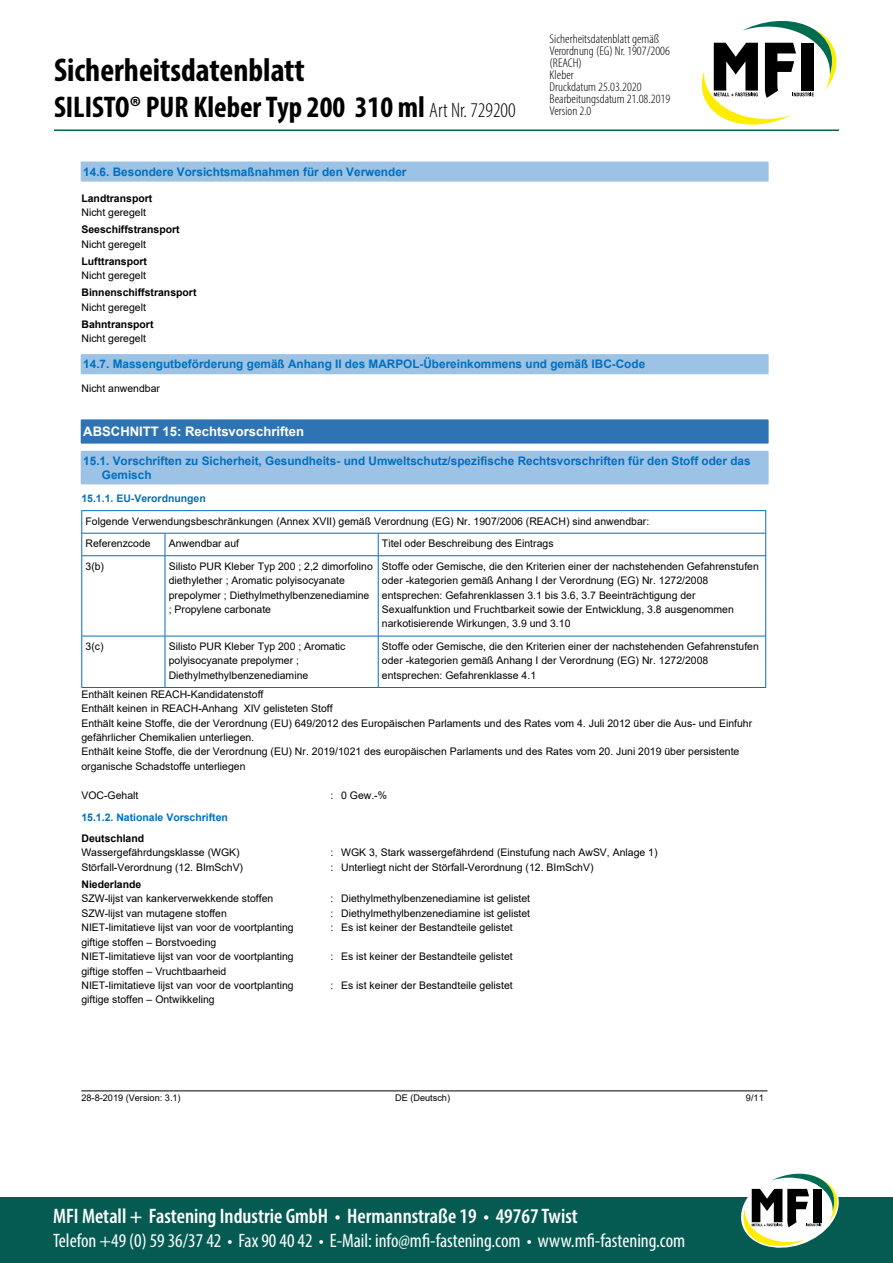
<style>
.page{position:relative;width:893px;height:1263px;background:#fff}
.page>*{position:absolute;margin:0;border:0;box-sizing:border-box;transform-origin:0 0}
.t1{font:700 condensed 33px "Myriad Pro";color:#000}
.t2{font:700 condensed 30px "Myriad Pro";color:#000}
.t3{font:600 condensed 21px "Myriad Pro";color:#fff}
.t4{font:700 21px "Arial";color:#000}
.t5{font:condensed 19.5px "Myriad Pro";color:#fff}
.t6{font:700 13.05px "Arial";color:#fff}
.t7{font:300 condensed 12.75px/12px "Myriad Pro";color:#000;scale:1.06 1}
.t8{font:700 11.7px/13.5px "Arial";color:#0070c0}
.t9{font:10.5px/14.4px "Arial";color:#000}
.t10{font:700 10.5px "Arial";color:#000}
.t11{font:700 10.5px "Arial";color:#0070c0}
.t12{font:9.15px "Arial";color:#000}
.s1{font-weight:300;font-size:21px}
</style>
<div class="page">
<hr style="left:54px;top:129px;width:785px;height:2px;background:#00664b">
<svg style="left:702px;top:20px;width:135px;height:105px"></svg>
<div style="left:0;top:1197px;width:893px;height:66px;background:#055b52"></div>
<svg style="left:741px;top:1173px;width:98px;height:75px"></svg>
<hr style="left:81px;top:1090px;width:686px;height:1px;background:#000">
<div style="left:81px;top:162px;width:687px;height:19px;background:#9cc2e5"></div>
<svg style="left:768px;top:162px;width:1px;height:19px"></svg>
<hr style="left:81px;top:181px;width:687px;height:1px;background:#9cc2e5">
<div style="left:81px;top:355px;width:687px;height:19px;background:#9cc2e5"></div>
<svg style="left:768px;top:355px;width:1px;height:19px"></svg>
<hr style="left:81px;top:354px;width:687px;height:1px;background:#9cc2e5">
<div style="left:81px;top:420px;width:687px;height:23px;background:#2e74b5"></div>
<svg style="left:768px;top:420px;width:1px;height:23px"></svg>
<hr style="left:81px;top:443px;width:687px;height:1px;background:#2e74b5">
<div style="left:81px;top:451px;width:687px;height:17px;background:#9cc2e5"></div>
<div style="left:81px;top:468px;width:687px;height:16px;background:#9cc2e5"></div>
<hr style="left:768px;top:451px;width:1px;height:33px;background:#9cc2e5">
<hr style="left:81px;top:484px;width:687px;height:1px;background:#9cc2e5">
<hr style="left:81px;top:511px;width:1px;height:176px;background:#0070c0">
<hr style="left:765px;top:511px;width:1px;height:176px;background:#0070c0">
<svg style="left:165px;top:534px;width:1px;height:21px"></svg>
<hr style="left:165px;top:556px;width:1px;height:80px;background:#0070c0">
<hr style="left:165px;top:636px;width:1px;height:51px;background:#0070c0">
<svg style="left:378px;top:534px;width:1px;height:21px"></svg>
<hr style="left:378px;top:556px;width:1px;height:80px;background:#0070c0">
<hr style="left:378px;top:636px;width:1px;height:51px;background:#0070c0">
<hr style="left:81px;top:510px;width:685px;height:1px;background:#0070c0">
<hr style="left:82px;top:533px;width:683px;height:1px;background:#0070c0">
<hr style="left:82px;top:555px;width:683px;height:1px;background:#0070c0">
<hr style="left:82px;top:636px;width:683px;height:1px;background:#0070c0">
<hr style="left:81px;top:687px;width:685px;height:1px;background:#0070c0">
<p class="t7" style="left:550px;top:33px;width:115px">Sicherheitsdatenblatt gemäß<br>Verordnung (EG) Nr. 1907/2006 (REACH)<br>Kleber<br>Druckdatum 25.03.2020<br>Bearbeitungsdatum 21.08.2019</p>
<h1 class="t1" style="left:54px;top:49px;width:252px">Sicherheitsdatenblatt</h1>
<h2 class="t2" style="left:54px;top:88px;width:463px">SILISTO® PUR Kleber Typ 200 310 ml <span class="s1">Art Nr. 729200</span></h2>
<h3 class="t4" style="left:81px;top:93px;width:269px">Silisto PUR Kleber Typ 200</h3>
<p class="t7" style="left:550px;top:105px;width:41px">Version 2.0</p>
<p class="t8" style="left:83px;top:165px;width:325px">14.6. Besondere Vorsichtsmaßnahmen für den Verwender</p>
<p class="t10" style="left:81px;top:190px;width:72px">Landtransport</p>
<p class="t9" style="left:81px;top:205px;width:66px">Nicht geregelt</p>
<p class="t10" style="left:81px;top:222px;width:100px">Seeschiffstransport</p>
<p class="t9" style="left:81px;top:237px;width:66px">Nicht geregelt</p>
<p class="t10" style="left:81px;top:253px;width:67px">Lufttransport</p>
<p class="t9" style="left:81px;top:268px;width:66px">Nicht geregelt</p>
<p class="t10" style="left:81px;top:285px;width:117px">Binnenschiffstransport</p>
<p class="t9" style="left:81px;top:300px;width:66px">Nicht geregelt</p>
<p class="t10" style="left:81px;top:316px;width:74px">Bahntransport</p>
<p class="t9" style="left:81px;top:331px;width:66px">Nicht geregelt</p>
<p class="t8" style="left:83px;top:358px;width:563px">14.7. Massengutbeförderung gemäß Anhang II des MARPOL-Übereinkommens und gemäß IBC-Code</p>
<p class="t9" style="left:81px;top:381px;width:80px">Nicht anwendbar</p>
<p class="t6" style="left:83px;top:422px;width:222px">ABSCHNITT 15: Rechtsvorschriften</p>
<p class="t8" style="left:102px;top:454px;width:650px;text-indent:-19px">15.1. Vorschriften zu Sicherheit, Gesundheits- und Umweltschutz/spezifische Rechtsvorschriften für den Stoff oder das<br>Gemisch</p>
<p class="t11" style="left:81px;top:491px;width:126px">15.1.1. EU-Verordnungen</p>
<p class="t9" style="left:85px;top:509px;width:565px;line-height:22.5px">Folgende Verwendungsbeschränkungen (Annex XVII) gemäß Verordnung (EG) Nr. 1907/2006 (REACH) sind anwendbar:<br>Referenzcode</p>
<p class="t9" style="left:169px;top:536px;width:72px">Anwendbar auf</p>
<p class="t9" style="left:382px;top:536px;width:173px">Titel oder Beschreibung des Eintrags</p>
<p class="t9" style="left:86px;top:559px;width:20px">3(b)</p>
<p class="t9" style="left:169px;top:559px;width:206px">Silisto PUR Kleber Typ 200 ; 2,2 dimorfolino diethylether ; Aromatic polyisocyanate prepolymer ; Diethylmethylbenzenediamine ; Propylene carbonate</p>
<p class="t9" style="left:382px;top:559px;width:378px">Stoffe oder Gemische, die den Kriterien einer der nachstehenden Gefahrenstufen oder -kategorien gemäß Anhang I der Verordnung (EG) Nr. 1272/2008 entsprechen: Gefahrenklassen 3.1 bis 3.6, 3.7 Beeinträchtigung der Sexualfunktion und Fruchtbarkeit sowie der Entwicklung, 3.8 ausgenommen narkotisierende Wirkungen, 3.9 und 3.10</p>
<p class="t9" style="left:86px;top:639px;width:20px">3(c)</p>
<p class="t9" style="left:169px;top:639px;width:178px">Silisto PUR Kleber Typ 200 ; Aromatic polyisocyanate prepolymer ;<br>Diethylmethylbenzenediamine</p>
<p class="t9" style="left:382px;top:639px;width:378px">Stoffe oder Gemische, die den Kriterien einer der nachstehenden Gefahrenstufen oder -kategorien gemäß Anhang I der Verordnung (EG) Nr. 1272/2008 entsprechen: Gefahrenklasse 4.1</p>
<p class="t9" style="left:81px;top:687px;width:672px">Enthält keinen REACH-Kandidatenstoff<br>Enthält keinen in REACH-Anhang XIV gelisteten Stoff<br>Enthält keine Stoffe, die der Verordnung (EU) 649/2012 des Europäischen Parlaments und des Rates vom 4. Juli 2012 über die Aus- und Einfuhr gefährlicher Chemikalien unterliegen.<br>Enthält keine Stoffe, die der Verordnung (EU) Nr. 2019/1021 des europäischen Parlaments und des Rates vom 20. Juni 2019 über persistente organische Schadstoffe unterliegen</p>
<p class="t9" style="left:81px;top:788px;width:58px">VOC-Gehalt</p>
<p class="t9" style="left:330px;top:788px;width:58px">: 0 Gew.-%</p>
<p class="t11" style="left:81px;top:810px;width:148px">15.1.2. Nationale Vorschriften</p>
<p class="t10" style="left:81px;top:831px;width:64px">Deutschland</p>
<p class="t9" style="left:81px;top:845px;width:160px">Wassergefährdungsklasse (WGK)</p>
<p class="t9" style="left:330px;top:845px;width:329px">: WGK 3, Stark wassergefährdend (Einstufung nach AwSV, Anlage 1)</p>
<p class="t9" style="left:81px;top:860px;width:163px">Störfall-Verordnung (12. BImSchV)</p>
<p class="t9" style="left:330px;top:860px;width:265px">: Unterliegt nicht der Störfall-Verordnung (12. BImSchV)</p>
<p class="t10" style="left:81px;top:877px;width:61px">Niederlande</p>
<p class="t9" style="left:81px;top:891px;width:193px">SZW-lijst van kankerverwekkende stoffen</p>
<p class="t9" style="left:330px;top:891px;width:201px">: Diethylmethylbenzenediamine ist gelistet</p>
<p class="t9" style="left:81px;top:906px;width:147px">SZW-lijst van mutagene stoffen</p>
<p class="t9" style="left:330px;top:906px;width:201px">: Diethylmethylbenzenediamine ist gelistet</p>
<p class="t9" style="left:81px;top:920px;width:214px">NIET-limitatieve lijst van voor de voortplanting giftige stoffen – Borstvoeding</p>
<p class="t9" style="left:330px;top:920px;width:184px">: Es ist keiner der Bestandteile gelistet</p>
<p class="t9" style="left:81px;top:949px;width:214px">NIET-limitatieve lijst van voor de voortplanting giftige stoffen – Vruchtbaarheid</p>
<p class="t9" style="left:330px;top:949px;width:184px">: Es ist keiner der Bestandteile gelistet</p>
<p class="t9" style="left:81px;top:978px;width:214px">NIET-limitatieve lijst van voor de voortplanting giftige stoffen – Ontwikkeling</p>
<p class="t9" style="left:330px;top:978px;width:184px">: Es ist keiner der Bestandteile gelistet</p>
<p class="t12" style="left:81px;top:1091px;width:101px">28-8-2019 (Version: 3.1)</p>
<p class="t12" style="left:395px;top:1091px;width:56px">DE (Deutsch)</p>
<p class="t12" style="left:746px;top:1091px;width:19px">9/11</p>
<h3 class="t3" style="left:53px;top:1203px;width:526px">MFI Metall + Fastening Industrie GmbH • Hermannstraße 19 • 49767 Twist</h3>
<h3 class="t5" style="left:53px;top:1228px;width:634px">Telefon +49 (0) 59 36/37 42 • Fax 90 40 42 • E-Mail: info@mfi-fastening.com • www.mfi-fastening.com</h3>
</div>
